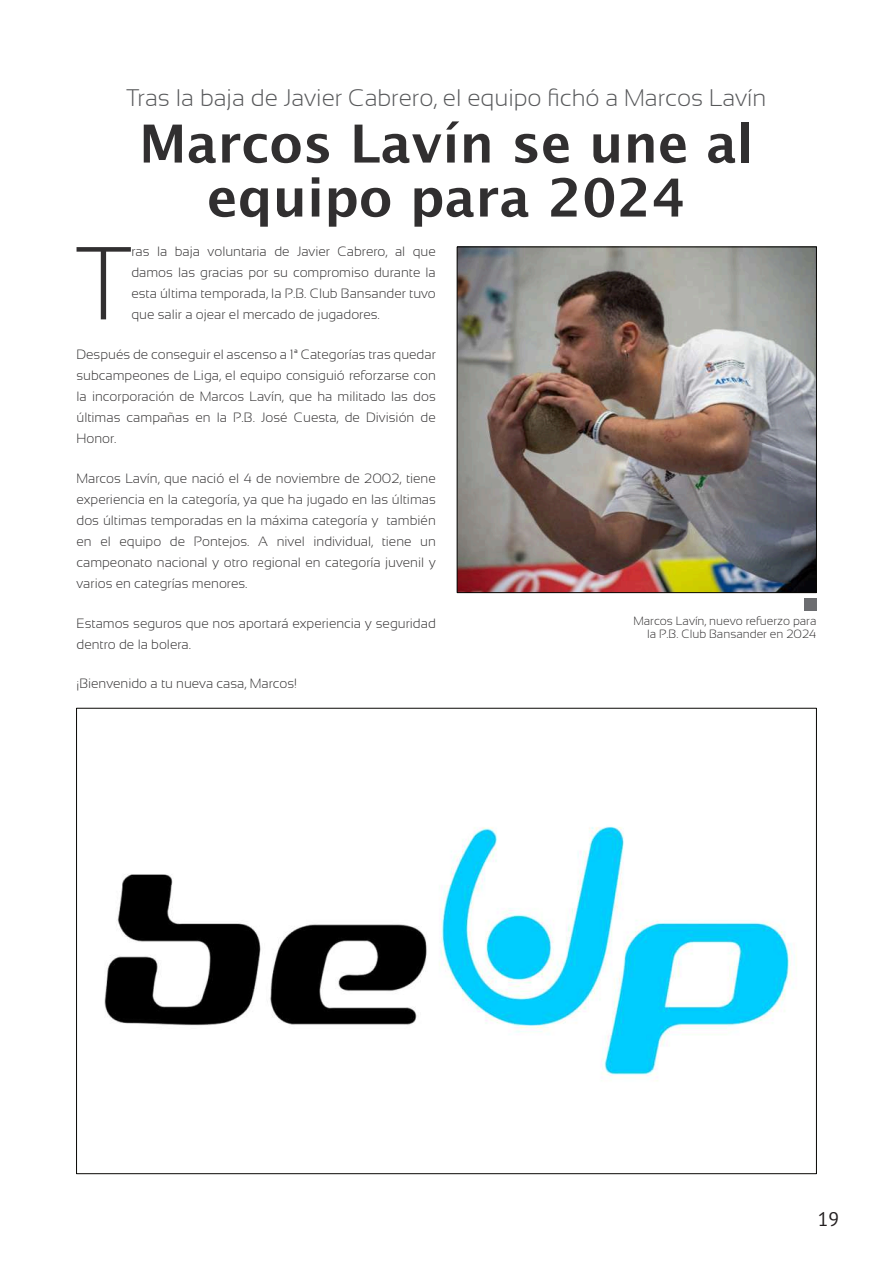
<style>
.page{position:relative;width:893px;height:1263px;background:#fff}
.page>*{position:absolute;margin:0;border:0;box-sizing:border-box;transform-origin:0 0}
.t1{font:300 103.5px "Sansation";color:#312f30}
.t2{font:700 52.5px/54px "Lucida Grande";color:#312f30;text-align:center}
.t3{font:300 24px "Sansation";color:#57585a}
.t4{font:19.5px "PT Sans";color:#231f20}
.t5{font:300 13.5px/21px "Sansation";color:#312f30;text-align:justify}
.t6{font:300 12px/13.5px "Sansation";color:#312f30;text-align:right}
</style>
<div class="page">
<img style="left:459px;top:249px;width:356px;height:342px">
<div style="left:457px;top:247px;width:360px;height:346px;border:1px solid #080704"></div>
<div style="left:804px;top:598px;width:12px;height:13px;background:#6c6d70"></div>
<img style="left:104px;top:826px;width:691px;height:255px">
<h3 class="t3" style="left:127px;top:89px;width:641px">Tras la baja de Javier Cabrero, el equipo fichó a Marcos Lavín</h3>
<h2 class="t2" style="left:139px;top:120px;width:616px">Marcos Lavín se une al equipo para 2024</h2>
<h1 class="t1" style="left:76px;top:244px;width:57px">T</h1>
<p class="t5" style="left:131px;top:242px;width:306px">ras la baja voluntaria de Javier Cabrero, al que damos las gracias por su compromiso durante la esta última temporada, la P.B. Club Bansander tuvo que salir a ojear el mercado de jugadores.</p>
<p class="t5" style="left:77px;top:345px;width:361px">Después de conseguir el ascenso a 1ª Categorías tras quedar subcampeones de Liga, el equipo consiguió reforzarse con la incorporación de Marcos Lavín, que ha militado las dos últimas campañas en la P.B. José Cuesta, de División de Honor.</p>
<p class="t5" style="left:77px;top:469px;width:361px">Marcos Lavín, que nació el 4 de noviembre de 2002, tiene experiencia en la categoría, ya que ha jugado en las últimas dos últimas temporadas en la máxima categoría y también en el equipo de Pontejos. A nivel individual, tiene un campeonato nacional y otro regional en categoría juvenil y varios en categrías menores.</p>
<p class="t5" style="left:77px;top:613px;width:361px">Estamos seguros que nos aportará experiencia y seguridad dentro de la bolera.</p>
<p class="t5" style="left:77px;top:674px;width:222px">¡Bienvenido a tu nueva casa, Marcos!</p>
<p class="t6" style="left:633px;top:615px;width:184px">Marcos Lavín, nuevo refuerzo para la P.B. Club Bansander en 2024</p>
<h3 class="t4" style="left:818px;top:1211px;width:23px">19</h3>
</div>
